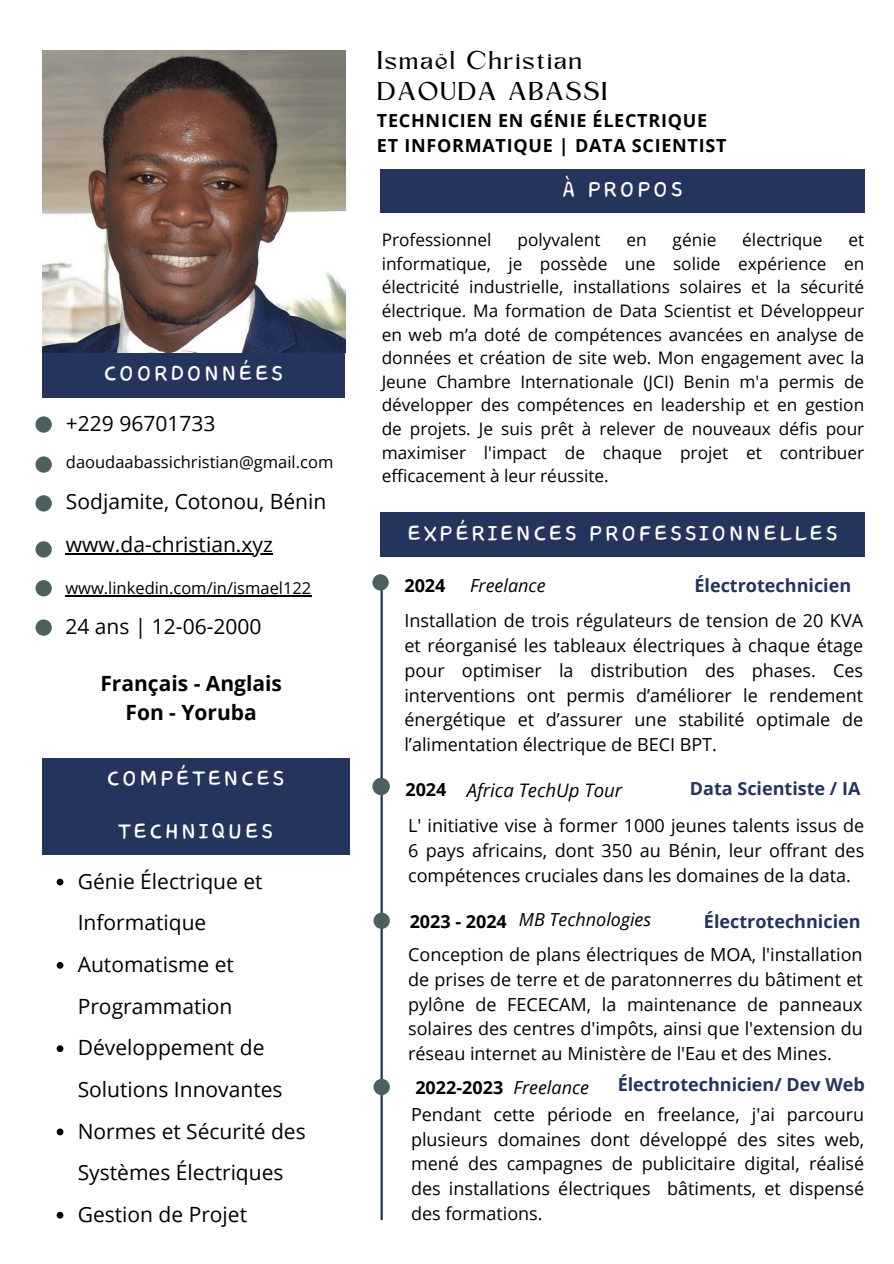
<style>
.page{position:relative;width:894px;height:1264px;background:#fff}
.page>*{position:absolute;margin:0;border:0;box-sizing:border-box;transform-origin:0 0}
.t1{font:27px/52.8px "Core Bandi Face";letter-spacing:.05em;color:#fff;text-align:center}
.t2{font:24px/31.5px "Kingred Serif";letter-spacing:.065em;color:#000}
.t3{font:21px/41.7px "Open Sans";color:#000}
.t4{font:700 21px/29.2px "Open Sans";color:#000;text-align:center}
.t5{font:italic 18.6px "Open Sans";color:#000}
.t6{font:18px/24.8px "Open Sans";color:#000;text-align:justify}
.t7{font:700 18px "Open Sans";color:#25345c}
.t8{font:700 18px/24.8px "Open Sans";letter-spacing:.04em;color:#000}
.t9{font:italic 18px "Open Sans";color:#000}
.t10{font:700 18px "Open Sans";color:#000}
.t11{font:17.25px/23.7px "Open Sans";color:#000;text-align:justify}
.t12{font:16.5px "Open Sans";color:#000}
</style>
<div class="page">
<hr style="left:380px;top:589px;width:2px;height:630px;background:#25345c">
<div style="left:380px;top:512px;width:485px;height:44px;background:#25345c"></div>
<div style="left:380px;top:169px;width:485px;height:44px;background:#25345c"></div>
<div style="left:43px;top:353px;width:302px;height:44px;background:#25345c"></div>
<div style="left:42px;top:758px;width:308px;height:96px;background:#25345c"></div>
<div style="left:35px;top:416px;width:17px;height:16px;background:#4a615e;border-radius:50%"></div>
<div style="left:372px;top:574px;width:16px;height:16px;background:#4a615e;border-radius:50%"></div>
<div style="left:372px;top:777px;width:18px;height:18px;background:#4a615e;border-radius:50%"></div>
<div style="left:373px;top:912px;width:17px;height:16px;background:#4a615e;border-radius:50%"></div>
<div style="left:35px;top:495px;width:17px;height:16px;background:#4a615e;border-radius:50%"></div>
<div style="left:35px;top:456px;width:17px;height:16px;background:#4a615e;border-radius:50%"></div>
<div style="left:35px;top:541px;width:17px;height:16px;background:#4a615e;border-radius:50%"></div>
<img style="left:43px;top:50px;width:302px;height:303px">
<div style="left:373px;top:1078px;width:17px;height:17px;background:#4a615e;border-radius:50%"></div>
<div style="left:35px;top:580px;width:17px;height:16px;background:#4a615e;border-radius:50%"></div>
<hr style="left:66px;top:553px;width:207px;height:1px;background:#000">
<svg style="left:57px;top:878px;width:6px;height:7px"></svg>
<svg style="left:57px;top:962px;width:6px;height:6px"></svg>
<svg style="left:57px;top:1045px;width:6px;height:7px"></svg>
<svg style="left:57px;top:1128px;width:6px;height:7px"></svg>
<svg style="left:57px;top:1211px;width:6px;height:7px"></svg>
<hr style="left:65px;top:595px;width:246px;height:1px;background:#000">
<div style="left:35px;top:619px;width:17px;height:16px;background:#4a615e;border-radius:50%"></div>
<h4 class="t1" style="left:103px;top:348px;width:182px">COORDONNÉES</h4>
<p class="t3" style="left:66px;top:402px;width:151px">+229 96701733</p>
<h1 class="t12" style="left:66px;top:450px;width:269px">daoudaabassichristian@gmail.com</h1>
<h1 class="t3" style="left:66px;top:480px;width:262px">Sodjamite, Cotonou, Bénin</h1>
<h6 class="t3" style="left:66px;top:523px;width:208px">www.da-christian.xyz</h6>
<h6 class="t12" style="left:65px;top:576px;width:247px">www.linkedin.com/in/ismael122</h6>
<p class="t3" style="left:65px;top:605px;width:197px">24 ans | 12-06-2000</p>
<p class="t4" style="left:100px;top:668px;width:183px">Français - Anglais<br>Fon - Yoruba</p>
<p class="t1" style="left:106px;top:753px;width:180px">COMPÉTENCES<br>TECHNIQUES</p>
<h6 class="t3" style="left:78px;top:859px;width:186px">Génie Électrique et<br>Informatique</h6>
<p class="t3" style="left:78px;top:943px;width:158px">Automatisme et<br>Programmation</p>
<h6 class="t3" style="left:78px;top:1026px;width:206px">Développement de<br>Solutions Innovantes</h6>
<h6 class="t3" style="left:78px;top:1109px;width:229px">Normes et Sécurité des<br>Systèmes Électriques</h6>
<p class="t3" style="left:78px;top:1192px;width:171px">Gestion de Projet</p>
<h4 class="t2" style="left:378px;top:47px;width:231px">Ismaël Christian<br>DAOUDA ABASSI</h4>
<p class="t8" style="left:377px;top:108px;width:351px">TECHNICIEN EN GÉNIE ÉLECTRIQUE<br>ET INFORMATIQUE | DATA SCIENTIST</p>
<h1 class="t1" style="left:562px;top:164px;width:123px">À PROPOS</h1>
<p class="t11" style="left:381px;top:227px;width:111px">Professionnel</p>
<p class="t11" style="left:517px;top:227px;width:84px">polyvalent</p>
<p class="t11" style="left:626px;top:227px;width:22px">en</p>
<p class="t11" style="left:672px;top:227px;width:45px">génie</p>
<p class="t11" style="left:742px;top:227px;width:82px">électrique</p>
<p class="t11" style="left:381px;top:227px;width:484px;text-indent:466px">et informatique, je possède une solide expérience en électricité industrielle, installations solaires et la sécurité électrique. Ma formation de Data Scientist et Développeur en web m’a doté de compétences avancées en analyse de données et création de site web. Mon engagement avec la Jeune Chambre Internationale (JCI) Benin m'a permis de développer des compétences en leadership et en gestion de projets. Je suis prêt à relever de nouveaux défis pour maximiser l'impact de chaque projet et contribuer efficacement à leur réussite.</p>
<p class="t1" style="left:407px;top:507px;width:432px">EXPÉRIENCES PROFESSIONNELLES</p>
<p class="t8" style="left:404px;top:572px;width:43px">2024</p>
<h6 class="t9" style="left:470px;top:572px;width:77px">Freelance</h6>
<p class="t7" style="left:694px;top:572px;width:158px">Électrotechnicien</p>
<h6 class="t6" style="left:404px;top:608px;width:460px">Installation de trois régulateurs de tension de 20 KVA et réorganisé les tableaux électriques à chaque étage pour optimiser la distribution des phases. Ces interventions ont permis d’améliorer le rendement énergétique et d’assurer une stabilité optimale de l’alimentation électrique de BECI BPT.</h6>
<h4 class="t8" style="left:405px;top:777px;width:43px">2024</h4>
<p class="t5" style="left:466px;top:777px;width:157px">Africa TechUp Tour</p>
<h1 class="t7" style="left:689px;top:775px;width:172px">Data Scientiste / IA</h1>
<p class="t6" style="left:408px;top:812px;width:457px">L' initiative vise à former 1000 jeunes talents issus de 6 pays africains, dont 350 au Bénin, leur offrant des compétences cruciales dans les domaines de la data.</p>
<h3 class="t10" style="left:409px;top:908px;width:99px">2023 - 2024</h3>
<p class="t9" style="left:519px;top:907px;width:134px">MB Technologies</p>
<p class="t7" style="left:703px;top:908px;width:158px">Électrotechnicien</p>
<p class="t6" style="left:408px;top:941px;width:456px">Conception de plans électriques de MOA, l'installation de prises de terre et de paratonnerres du bâtiment et pylône de FECECAM, la maintenance de panneaux solaires des centres d'impôts, ainsi que l'extension du réseau internet au Ministère de l'Eau et des Mines.</p>
<h6 class="t9" style="left:513px;top:1074px;width:77px">Freelance</h6>
<p class="t7" style="left:617px;top:1072px;width:248px">Électrotechnicien/ Dev Web</p>
<h2 class="t10" style="left:415px;top:1074px;width:89px">2022-2023</h2>
<h5 class="t6" style="left:411px;top:1101px;width:454px">Pendant cette période en freelance, j'ai parcouru plusieurs domaines dont développé des sites web, mené des campagnes de publicitaire digital, réalisé des installations électriques bâtiments, et dispensé des formations.</h5>
</div>
